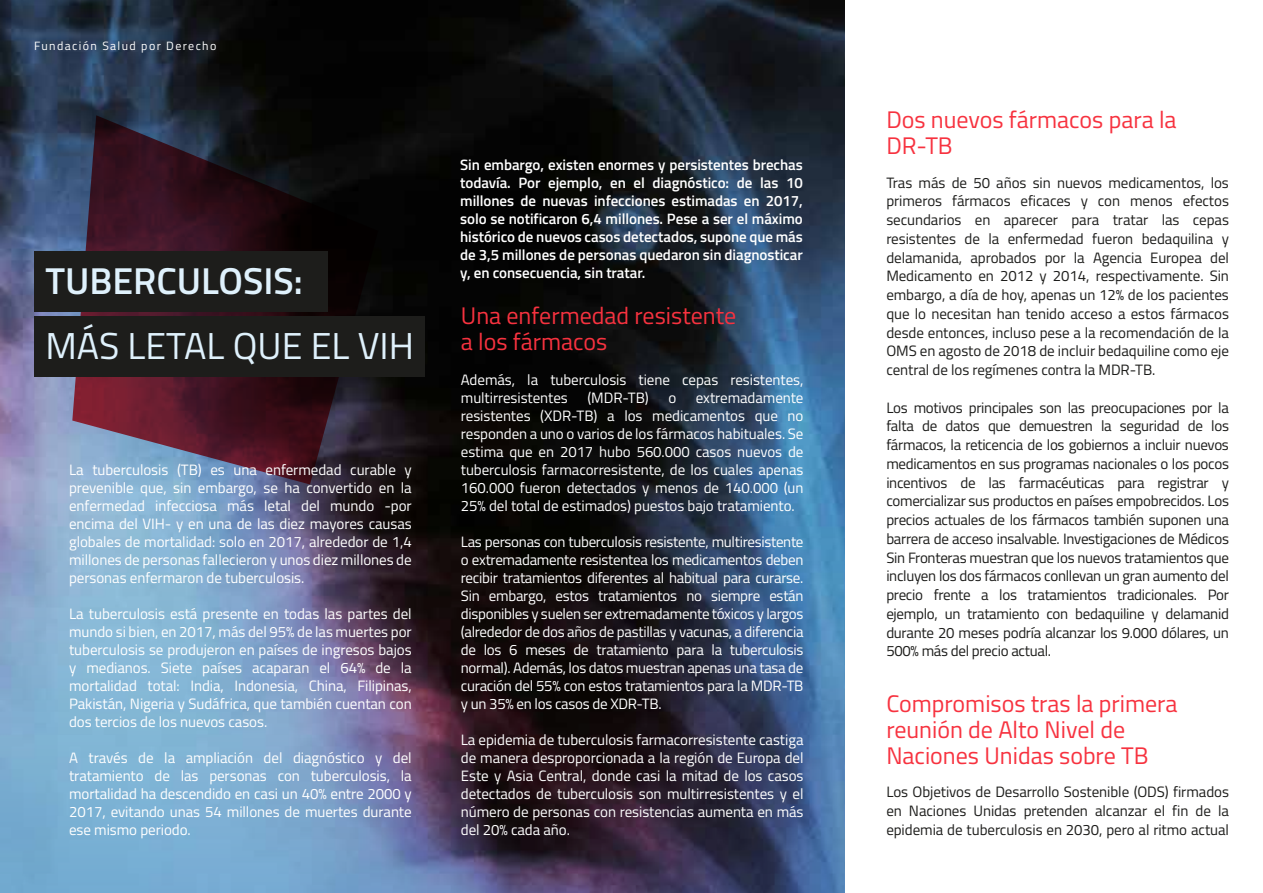
<style>
.page{position:relative;width:1263px;height:893px;background:#fff}
.page>*{position:absolute;margin:0;border:0;box-sizing:border-box;transform-origin:0 0}
.t1{font:37.5px "Titillium";color:#dff1fc}
.t2{font:600 37.5px "Titillium";color:#dff1fc}
.t3{font:24px/25.8px "Titillium";color:#f7323f}
.t4{font:15px/18px "Titillium";letter-spacing:-.005em;color:#fff;text-align:justify}
.t5{font:15px/18.8px "Titillium";letter-spacing:-.005em;color:#1d1d1b;text-align:justify}
.t6{font:600 15px/18px "Titillium";letter-spacing:-.005em;color:#fff;text-align:justify}
.t7{font:12px "Titillium";letter-spacing:.115em;color:#fff}
</style>
<div class="page">
<img style="left:0;top:0;width:844px;height:490px">
<svg style="left:72px;top:115px;width:306px;height:369px;background:#352230"></svg>
<div style="left:34px;top:316px;width:391px;height:60px;background:#1d1d1b"></div>
<div style="left:34px;top:251px;width:294px;height:60px;background:#1d1d1b"></div>
<svg style="left:0;top:490px;width:844px;height:403px;background:#50627e"></svg>
<p class="t7" style="left:34px;top:38px;width:184px">Fundación Salud por Derecho</p>
<h1 class="t2" style="left:45px;top:259px;width:259px">TUBERCULOSIS:</h1>
<h1 class="t1" style="left:45px;top:324px;width:370px">MÁS LETAL QUE EL VIH</h1>
<p class="t4" style="left:69px;top:461px;width:344px">La tuberculosis (TB) es una enfermedad curable y prevenible que, sin embargo, se ha convertido en la enfermedad infecciosa más letal del mundo -por encima del VIH- y en una de las diez mayores causas globales de mortalidad: solo en 2017, alrededor de 1,4 millones de personas fallecieron y unos diez millones de personas enfermaron de tuberculosis.</p>
<p class="t4" style="left:69px;top:605px;width:344px">La tuberculosis está presente en todas las partes del mundo si bien, en 2017, más del 95% de las muertes por tuberculosis se produjeron en países de ingresos bajos y medianos. Siete países acaparan el 64% de la mortalidad total: India, Indonesia, China, Filipinas, Pakistán, Nigeria y Sudáfrica, que también cuentan con dos tercios de los nuevos casos.</p>
<p class="t4" style="left:69px;top:749px;width:344px">A través de la ampliación del diagnóstico y del tratamiento de las personas con tuberculosis, la mortalidad ha descendido en casi un 40% entre 2000 y 2017, evitando unas 54 millones de muertes durante ese mismo periodo.</p>
<p class="t6" style="left:460px;top:156px;width:344px">Sin embargo, existen enormes y persistentes brechas todavía. Por ejemplo, en el diagnóstico: de las 10 millones de nuevas infecciones estimadas en 2017, solo se notificaron 6,4 millones. Pese a ser el máximo histórico de nuevos casos detectados, supone que más de 3,5 millones de personas quedaron sin diagnosticar y, en consecuencia, sin tratar.</p>
<h2 class="t3" style="left:461px;top:303px;width:277px">Una enfermedad resistente a los fármacos</h2>
<p class="t4" style="left:461px;top:370px;width:344px">Además, la tuberculosis tiene cepas resistentes, multirresistentes</p>
<p class="t4" style="left:587px;top:388px;width:63px">(MDR-TB)</p>
<p class="t4" style="left:668px;top:388px;width:9px">o</p>
<p class="t4" style="left:461px;top:388px;width:344px;text-indent:235px">extremadamente resistentes (XDR-TB) a los medicamentos que no responden a uno o varios de los fármacos habituales. Se estima que en 2017 hubo 560.000 casos nuevos de tuberculosis farmacorresistente, de los cuales apenas 160.000 fueron detectados y menos de 140.000 (un 25% del total de estimados) puestos bajo tratamiento.</p>
<p class="t4" style="left:461px;top:532px;width:344px">Las personas con tuberculosis resistente, multiresistente o extremadamente resistentea los medicamentos deben recibir tratamientos diferentes al habitual para curarse.<br>Sin embargo, estos tratamientos no siempre están disponibles y suelen ser extremadamente tóxicos y largos (alrededor de dos años de pastillas y vacunas, a diferencia de los 6 meses de tratamiento para la tuberculosis normal). Además, los datos muestran apenas una tasa de curación del 55% con estos tratamientos para la MDR-TB y un 35% en los casos de XDR-TB.</p>
<p class="t4" style="left:461px;top:730px;width:344px">La epidemia de tuberculosis farmacorresistente castiga de manera desproporcionada a la región de Europa del Este y Asia Central, donde casi la mitad de los casos detectados de tuberculosis son multirresistentes y el número de personas con resistencias aumenta en más del 20% cada año.</p>
<h2 class="t3" style="left:886px;top:107px;width:292px">Dos nuevos fármacos para la<br>DR-TB</h2>
<p class="t5" style="left:886px;top:173px;width:344px">Tras más de 50 años sin nuevos medicamentos, los primeros fármacos eficaces y con menos efectos secundarios en aparecer para tratar las cepas resistentes de la enfermedad fueron bedaquilina y delamanida, aprobados por la Agencia Europea del Medicamento en 2012 y 2014, respectivamente. Sin embargo, a día de hoy, apenas un 12% de los pacientes que lo necesitan han tenido acceso a estos fármacos desde entonces, incluso pese a la recomendación de la OMS en agosto de 2018 de incluir bedaquiline como eje central de los regímenes contra la MDR-TB.</p>
<p class="t5" style="left:886px;top:398px;width:344px">Los motivos principales son las preocupaciones por la falta de datos que demuestren la seguridad de los fármacos, la reticencia de los gobiernos a incluir nuevos medicamentos en sus programas nacionales o los pocos incentivos de las farmacéuticas para registrar y comercializar sus productos en países empobrecidos. Los precios actuales de los fármacos también suponen una barrera de acceso insalvable. Investigaciones de Médicos Sin Fronteras muestran que los nuevos tratamientos que incluyen los dos fármacos conllevan un gran aumento del precio frente a los tratamientos tradicionales. Por ejemplo, un tratamiento con bedaquiline y delamanid durante 20 meses podría alcanzar los 9.000 dólares, un 500% más del precio actual.</p>
<h2 class="t3" style="left:886px;top:691px;width:293px">Compromisos tras la primera reunión de Alto Nivel de<br>Naciones Unidas sobre TB</h2>
<p class="t5" style="left:886px;top:782px;width:344px">Los Objetivos de Desarrollo Sostenible (ODS) firmados en Naciones Unidas pretenden alcanzar el fin de la epidemia de tuberculosis en 2030, pero al ritmo actual</p>
</div>
